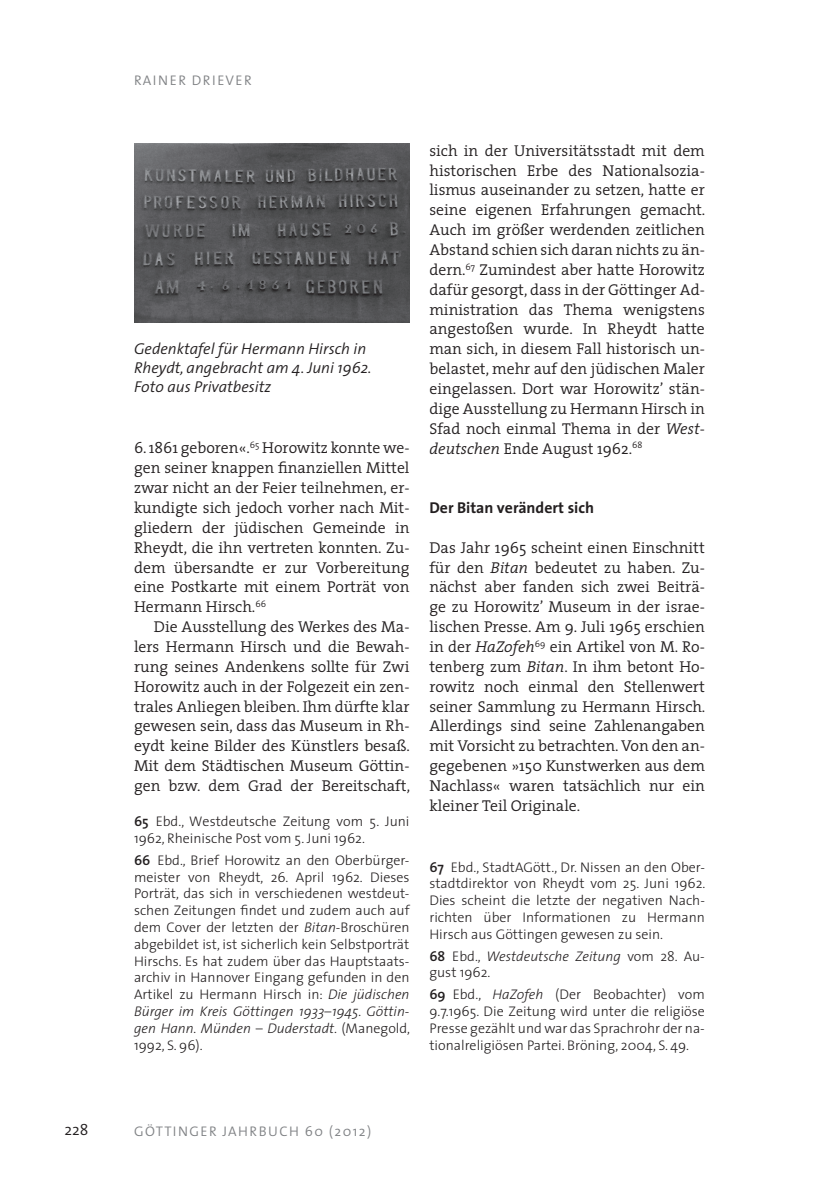
<style>
.page{position:relative;width:834px;height:1191px;background:#fff}
.page>*{position:absolute;margin:0;border:0;box-sizing:border-box;transform-origin:0 0}
.t1{font:300 15.75px/19.8px "The Serif";color:#231f20;text-align:justify}
.t2{font:italic 300 15.75px/18.9px "The Sans";color:#231f20}
.t3{font:700 15.75px "The Sans";color:#231f20}
.t4{font:300 15.75px "The Sans";color:#231f20}
.t5{font:300 14px/16.8px "The Sans";color:#231f20;text-align:justify}
.t6{font:300 14px "The Sans";letter-spacing:.1em;color:#808285}
.s1{font-weight:600}
.s2{font-style:italic}
</style>
<div class="page">
<img style="left:134px;top:144px;width:276px;height:178px">
<p class="t6" style="left:134px;top:69px;width:119px">RAINER DRIEVER</p>
<p class="t2" style="left:134px;top:339px;width:239px">Gedenktafel für Hermann Hirsch in<br>Rheydt, angebracht am 4. Juni 1962.<br>Foto aus Privatbesitz</p>
<p class="t1" style="left:134px;top:438px;width:277px">6. 1861 geboren«.<sup>65</sup> Horowitz konnte we&shy;gen seiner knappen finanziellen Mittel zwar nicht an der Feier teilnehmen, er&shy;kundigte sich jedoch vorher nach Mit&shy;gliedern der jüdischen Gemeinde in Rheydt, die ihn vertreten konnten. Zu&shy;dem übersandte er zur Vorbereitung eine Postkarte mit einem Porträt von Hermann Hirsch.<sup>66</sup></p>
<p class="t1" style="left:134px;top:616px;width:277px;text-indent:20px">Die Ausstellung des Werkes des Ma&shy;lers Hermann Hirsch und die Bewah&shy;rung seines Andenkens sollte für Zwi Horowitz auch in der Folgezeit ein zen&shy;trales Anliegen bleiben. Ihm dürfte klar gewesen sein, dass das Museum in Rh&shy;eydt keine Bilder des Künstlers besaß.<br>Mit dem Städtischen Museum Göttin&shy;gen bzw. dem Grad der Bereitschaft,</p>
<p class="t5" style="left:134px;top:812px;width:277px"><span class="s1">65</span> Ebd., Westdeutsche Zeitung vom 5. Juni<br>1962, Rheinische Post vom 5. Juni 1962.</p>
<p class="t5" style="left:134px;top:851px;width:277px"><span class="s1">66</span> Ebd., Brief Horowitz an den Oberbürger&shy;meister von Rheydt, 26. April 1962. Dieses Porträt, das sich in verschiedenen westdeut&shy;schen Zeitungen findet und zudem auch auf dem Cover der letzten der <span class="s2">Bitan</span>-Broschüren abgebildet ist, ist sicherlich kein Selbstporträt Hirschs. Es hat zudem über das Hauptstaats&shy;archiv in Hannover Eingang gefunden in den Artikel zu Hermann Hirsch in: <span class="s2">Die jüdischen Bürger im Kreis Göttingen 1933–1945. Göttin&shy;gen Hann. Münden – Duderstadt</span>. (Manegold, 1992, S. 96).</p>
<p class="t1" style="left:429px;top:140px;width:277px">sich in der Universitätsstadt mit dem historischen Erbe des Nationalsozia&shy;lismus auseinander zu setzen, hatte er seine eigenen Erfahrungen gemacht.<br>Auch im größer werdenden zeitlichen Abstand schien sich daran nichts zu än&shy;dern.<sup>67</sup> Zumindest aber hatte Horowitz dafür gesorgt, dass in der Göttinger Ad&shy;ministration das Thema wenigstens angestoßen wurde. In Rheydt hatte man sich, in diesem Fall historisch un&shy;belastet, mehr auf den jüdischen Maler eingelassen. Dort war Horowitz’ stän&shy;dige Ausstellung zu Hermann Hirsch in Sfad noch einmal Thema in der <span class="s2">West&shy;deutschen</span> Ende August 1962.<sup>68</sup></p>
<p class="t3" style="left:429px;top:494px;width:166px">Der Bitan verändert sich</p>
<p class="t1" style="left:429px;top:537px;width:277px">Das Jahr 1965 scheint einen Einschnitt für den <span class="s2">Bitan</span> bedeutet zu haben. Zu&shy;nächst aber fanden sich zwei Beiträ&shy;ge zu Horowitz’ Museum in der israe&shy;lischen Presse. Am 9. Juli 1965 erschien in der <span class="s2">HaZofeh</span><sup>69</sup> ein Artikel von M. Ro&shy;tenberg zum <span class="s2">Bitan</span>. In ihm betont Ho&shy;rowitz noch einmal den Stellenwert seiner Sammlung zu Hermann Hirsch.<br>Allerdings sind seine Zahlenangaben mit Vorsicht zu betrachten. Von den an&shy;gegebenen »150 Kunstwerken aus dem Nachlass« waren tatsächlich nur ein kleiner Teil Originale.</p>
<p class="t5" style="left:429px;top:858px;width:277px"><span class="s1">67</span> Ebd., StadtAGött., Dr. Nissen an den Ober&shy;stadtdirektor von Rheydt vom 25. Juni 1962.<br>Dies scheint die letzte der negativen Nach&shy;richten über Informationen zu Hermann Hirsch aus Göttingen gewesen zu sein.</p>
<p class="t5" style="left:429px;top:947px;width:277px"><span class="s1">68</span> Ebd., <span class="s2">Westdeutsche Zeitung</span> vom 28. Au&shy;gust 1962.</p>
<p class="t5" style="left:429px;top:985px;width:277px"><span class="s1">69</span> Ebd., <span class="s2">HaZofeh</span> (Der Beobachter) vom 9.7.1965. Die Zeitung wird unter die religiöse Presse gezählt und war das Sprachrohr der na&shy;tionalreligiösen Partei. Bröning, 2004, S. 49.</p>
<p class="t4" style="left:64px;top:1117px;width:25px">228</p>
<p class="t6" style="left:134px;top:1120px;width:239px">GÖTTINGER JAHRBUCH 60 (2012)</p>
</div>
